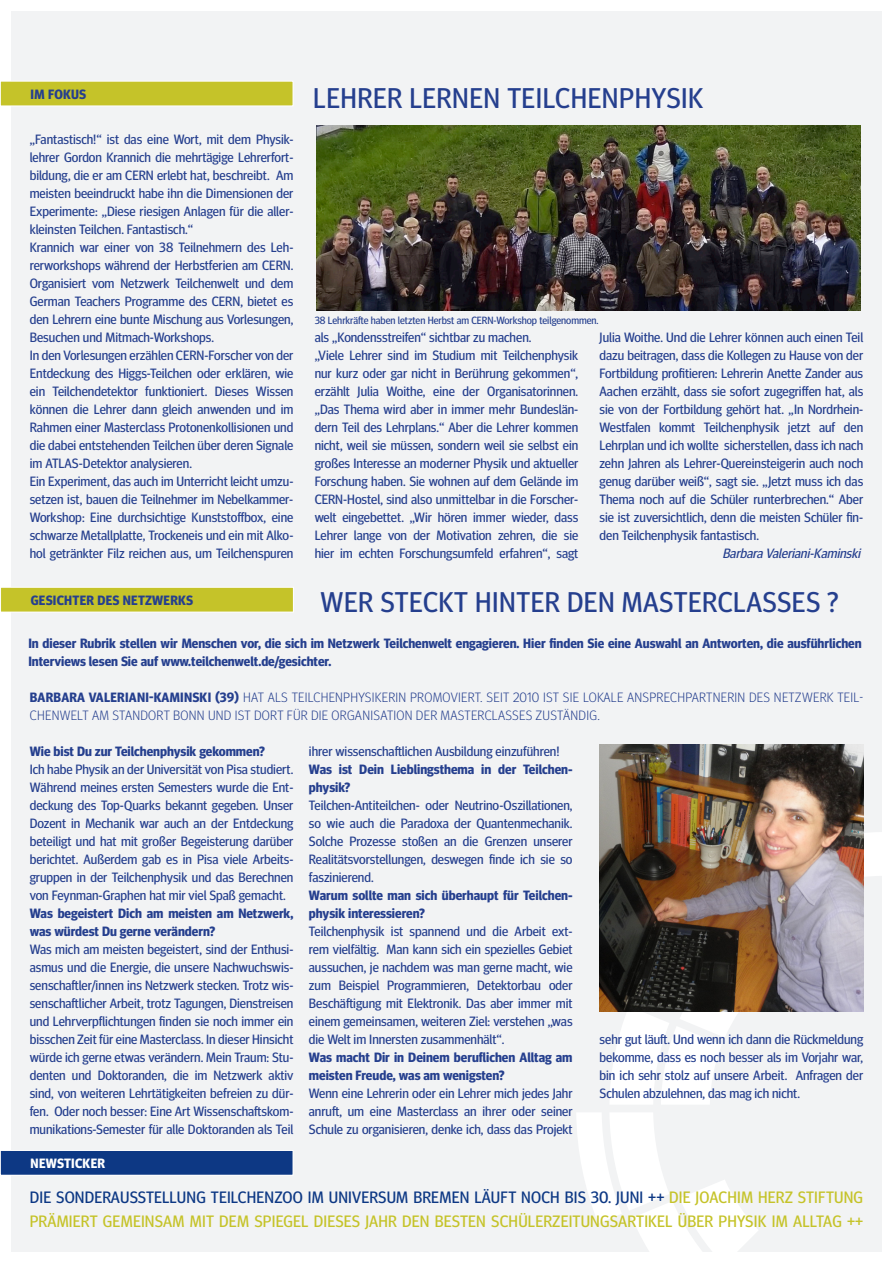
<style>
.page{position:relative;width:893px;height:1263px;background:#fff}
.page>*{position:absolute;margin:0;border:0;box-sizing:border-box;transform-origin:0 0}
.t1{font:28.5px "Meta Head OT";letter-spacing:.02em;color:#253f8e}
.t2{font:16.5px/24px "Meta Head OT";letter-spacing:.01em;color:#c5c329}
.t3{font:13.5px/18px "Meta Head OT";color:#253f8e;text-align:justify}
.t4{font:700 13.5px/18px "Meta Head OT";color:#253f8e}
.t5{font:300 13.5px/18px "Meta Head OT";letter-spacing:.02em;color:#253f8e}
.t6{font:italic 13.5px "Meta Head OT";color:#253f8e}
.t7{font:700 13.5px "Meta Head OT";letter-spacing:.02em;color:#253f8e}
.t8{font:700 13.5px "Meta Head OT";letter-spacing:.02em;color:#fff}
.t9{font:10.5px "Meta Head OT";color:#253f8e}
.s1{font-weight:700}
.s2{color:#0d3884}
</style>
<div class="page">
<div style="left:11px;top:11px;width:871px;height:1240px;background:#f2f3f4"></div>
<svg style="left:609px;top:832px;width:273px;height:272px"></svg>
<svg style="left:576px;top:1113px;width:183px;height:139px"></svg>
<div style="left:0;top:81px;width:293px;height:25px;background:#c5c329"></div>
<div style="left:0;top:1150px;width:293px;height:25px;background:#0d3884"></div>
<div style="left:0;top:1150px;width:293px;height:25px;border:1px solid #fff"></div>
<div style="left:1px;top:587px;width:292px;height:25px;background:#c5c329"></div>
<div style="left:0;top:587px;width:294px;height:25px;border:1px solid #fff"></div>
<img style="left:600px;top:744px;width:264px;height:267px">
<img style="left:316px;top:125px;width:544px;height:185px">
<p class="t4" style="left:31px;top:85px;width:57px">IM FOKUS</p>
<p class="t3" style="left:30px;top:130px;width:265px">„Fantastisch!“ ist das eine Wort, mit dem Physik&shy;lehrer Gordon Krannich die mehrtägige Lehrerfort&shy;bildung, die er am CERN erlebt hat, beschreibt. Am meisten beeindruckt habe ihn die Dimensionen der Experimente: „Diese riesigen Anlagen für die aller&shy;kleinsten Teilchen. Fantastisch.“</p>
<p class="t3" style="left:30px;top:238px;width:265px">Krannich war einer von 38 Teilnehmern des Leh&shy;rerworkshops während der Herbstferien am CERN.<br>Organisiert vom Netzwerk Teilchenwelt und dem German Teachers Programme des CERN, bietet es den Lehrern eine bunte Mischung aus Vorlesungen, Besuchen und Mitmach-Workshops.</p>
<p class="t3" style="left:30px;top:346px;width:265px">In den Vorlesungen erzählen CERN-Forscher von der Entdeckung des Higgs-Teilchen oder erklären, wie ein Teilchendetektor funktioniert. Dieses Wissen können die Lehrer dann gleich anwenden und im Rahmen einer Masterclass Protonenkollisionen und die dabei entstehenden Teilchen über deren Signale im ATLAS-Detektor analysieren.</p>
<p class="t3" style="left:30px;top:472px;width:265px">Ein Experiment, das auch im Unterricht leicht umzu&shy;setzen ist, bauen die Teilnehmer im Nebelkammer-Workshop: Eine durchsichtige Kunststoffbox, eine schwarze Metallplatte, Trockeneis und ein mit Alko&shy;hol getränkter Filz reichen aus, um Teilchenspuren</p>
<p class="t1" style="left:313px;top:81px;width:392px">LEHRER LERNEN TEILCHENPHYSIK</p>
<p class="t9" style="left:315px;top:314px;width:286px">38 Lehrkräfte haben letzten Herbst am CERN-Workshop teilgenommen.</p>
<p class="t3" style="left:315px;top:328px;width:218px">als „Kondensstreifen“ sichtbar zu machen.</p>
<p class="t3" style="left:315px;top:346px;width:265px">„Viele Lehrer sind im Studium mit Teilchenphysik nur kurz oder gar nicht in Berührung gekommen“, erzählt Julia Woithe, eine der Organisatorinnen. „Das Thema wird aber in immer mehr Bundeslän&shy;dern Teil des Lehrplans.“ Aber die Lehrer kommen nicht, weil sie müssen, sondern weil sie selbst ein großes Interesse an moderner Physik und aktueller Forschung haben. Sie wohnen auf dem Gelände im CERN-Hostel, sind also unmittelbar in die Forscher&shy;welt eingebettet. „Wir hören immer wieder, dass Lehrer lange von der Motivation zehren, die sie hier im echten Forschungsumfeld erfahren“, sagt</p>
<p class="t3" style="left:600px;top:328px;width:265px">Julia Woithe. Und die Lehrer können auch einen Teil</p>
<p class="t3" style="left:600px;top:346px;width:265px">dazu beitragen, dass die Kollegen zu Hause von der</p>
<p class="t3" style="left:600px;top:364px;width:265px">Fortbildung profitieren: Lehrerin Anette Zander aus</p>
<p class="t3" style="left:600px;top:382px;width:265px">Aachen erzählt, dass sie sofort zugegriffen hat, als</p>
<p class="t3" style="left:600px;top:400px;width:265px">sie von der Fortbildung gehört hat. „In Nordrhein-</p>
<p class="t3" style="left:600px;top:418px;width:265px">Westfalen kommt Teilchenphysik jetzt auf den</p>
<p class="t3" style="left:600px;top:436px;width:265px">Lehrplan und ich wollte sicherstellen, dass ich nach</p>
<p class="t3" style="left:600px;top:454px;width:265px">zehn Jahren als Lehrer-Quereinsteigerin auch noch</p>
<p class="t3" style="left:600px;top:472px;width:265px">genug darüber weiß“, sagt sie. „Jetzt muss ich das</p>
<p class="t3" style="left:600px;top:490px;width:265px">Thema noch auf die Schüler runterbrechen.“ Aber</p>
<p class="t3" style="left:600px;top:508px;width:265px">sie ist zuversichtlich, denn die meisten Schüler fin-</p>
<p class="t3" style="left:600px;top:526px;width:161px">den Teilchenphysik fantastisch.</p>
<p class="t6" style="left:722px;top:545px;width:143px">Barbara Valeriani-Kaminski</p>
<p class="t7" style="left:31px;top:592px;width:164px">GESICHTER DES NETZWERKS</p>
<p class="t1" style="left:321px;top:585px;width:519px">WER STECKT HINTER DEN MASTERCLASSES ?</p>
<p class="t4" style="left:28px;top:634px;width:835px">In dieser Rubrik stellen wir Menschen vor, die sich im Netzwerk Teilchenwelt engagieren. Hier finden Sie eine Auswahl an Antworten, die ausführlichen<br>Interviews lesen Sie auf www.teilchenwelt.de/gesichter.</p>
<p class="t5" style="left:30px;top:688px;width:835px"><span class="s1">BARBARA VALERIANI-KAMINSKI (39)</span> HAT ALS TEILCHENPHYSIKERIN PROMOVIERT. SEIT 2010 IST SIE LOKALE ANSPRECHPARTNERIN DES NETZWERK TEIL-<br>CHENWELT AM STANDORT BONN UND IST DORT FÜR DIE ORGANISATION DER MASTERCLASSES ZUSTÄNDIG.</p>
<p class="t4" style="left:30px;top:742px;width:237px">Wie bist Du zur Teilchenphysik gekommen?</p>
<p class="t3" style="left:30px;top:760px;width:265px">Ich habe Physik an der Universität von Pisa studiert.<br>Während meines ersten Semesters wurde die Ent&shy;deckung des Top-Quarks bekannt gegeben. Unser Dozent in Mechanik war auch an der Entdeckung beteiligt und hat mit großer Begeisterung darüber berichtet. Außerdem gab es in Pisa viele Arbeits&shy;gruppen in der Teilchenphysik und das Berechnen von Feynman-Graphen hat mir viel Spaß gemacht.</p>
<p class="t4" style="left:30px;top:904px;width:265px">Was begeistert Dich am meisten am Netzwerk, was würdest Du gerne verändern?</p>
<p class="t3" style="left:30px;top:940px;width:265px">Was mich am meisten begeistert, sind der Enthusi&shy;asmus und die Energie, die unsere Nachwuchswis&shy;senschaftler/innen ins Netzwerk stecken. Trotz wis&shy;senschaftlicher Arbeit, trotz Tagungen, Dienstreisen und Lehrverpflichtungen finden sie noch immer ein bisschen Zeit für eine Masterclass. In dieser Hinsicht würde ich gerne etwas verändern. Mein Traum: Stu&shy;denten und Doktoranden, die im Netzwerk aktiv sind, von weiteren Lehrtätigkeiten befreien zu dür&shy;fen. Oder noch besser: Eine Art Wissenschaftskom&shy;munikations-Semester für alle Doktoranden als Teil</p>
<p class="t8" style="left:31px;top:1155px;width:76px">NEWSTICKER</p>
<p class="t3" style="left:309px;top:742px;width:252px">ihrer wissenschaftlichen Ausbildung einzuführen!</p>
<p class="t4" style="left:309px;top:760px;width:265px">Was ist Dein Lieblingsthema in der Teilchen&shy;physik?</p>
<p class="t3" style="left:309px;top:796px;width:265px">Teilchen-Antiteilchen- oder Neutrino-Oszillationen, so wie auch die Paradoxa der Quantenmechanik.<br>Solche Prozesse stoßen an die Grenzen unserer Realitätsvorstellungen, deswegen finde ich sie so faszinierend.</p>
<p class="t4" style="left:309px;top:886px;width:265px">Warum sollte man sich überhaupt für Teilchen&shy;physik interessieren?</p>
<p class="t3" style="left:309px;top:922px;width:265px">Teilchenphysik ist spannend und die Arbeit ext&shy;rem vielfältig. Man kann sich ein spezielles Gebiet aussuchen, je nachdem was man gerne macht, wie zum Beispiel Programmieren, Detektorbau oder Beschäftigung mit Elektronik. Das aber immer mit einem gemeinsamen, weiteren Ziel: verstehen „was die Welt im Innersten zusammenhält“.</p>
<p class="t4" style="left:309px;top:1048px;width:265px">Was macht Dir in Deinem beruflichen Alltag am meisten Freude, was am wenigsten?</p>
<p class="t3" style="left:309px;top:1084px;width:265px">Wenn eine Lehrerin oder ein Lehrer mich jedes Jahr anruft, um eine Masterclass an ihrer oder seiner Schule zu organisieren, denke ich, dass das Projekt</p>
<p class="t3" style="left:600px;top:1030px;width:265px">sehr gut läuft. Und wenn ich dann die Rückmeldung bekomme, dass es noch besser als im Vorjahr war, bin ich sehr stolz auf unsere Arbeit. Anfragen der Schulen abzulehnen, das mag ich nicht.</p>
<p class="t2" style="left:30px;top:1185px;width:835px"><span class="s2">DIE SONDERAUSSTELLUNG TEILCHENZOO IM UNIVERSUM BREMEN LÄUFT NOCH BIS 30. JUNI ++</span> DIE JOACHIM HERZ STIFTUNG<br>PRÄMIERT GEMEINSAM MIT DEM SPIEGEL DIESES JAHR DEN BESTEN SCHÜLERZEITUNGSARTIKEL ÜBER PHYSIK IM ALLTAG ++</p>
</div>
